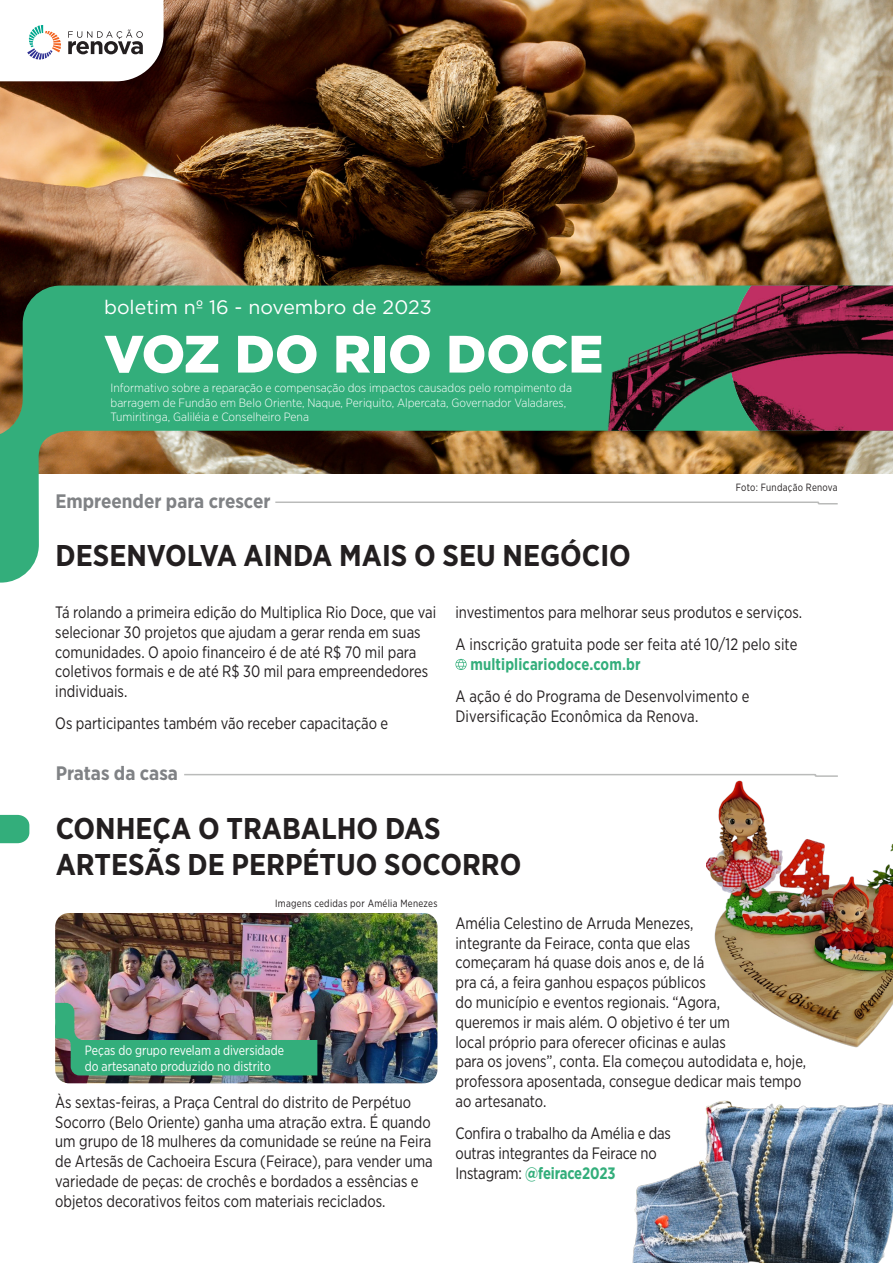
<style>
.page{position:relative;width:893px;height:1263px;background:#fff}
.page>*{position:absolute;margin:0;border:0;box-sizing:border-box;transform-origin:0 0}
.t1{font:900 52.5px "Gotham HTF";color:#fff}
.t2{font:700 30px/36px "Gotham Narrow";color:#231f20}
.t3{font:700 19.5px "Gotham Narrow";color:#808285}
.t4{font:19.5px "Gotham";color:#fff}
.Corpo{font:16.5px/19.8px "Gotham Narrow";color:#231f20;scale:.91 1}
.Corpo-2{font:13.5px/16.2px "Gotham Narrow";color:#fff;scale:.91 1}
.t5{font:300 12px/14.4px "Gotham Narrow";color:#fff}
.Corpo-3{font:10.5px "Gotham Narrow";letter-spacing:.03em;color:#231f20;scale:.91 1}
.s1{font-weight:700;color:#33ae7b}
</style>
<div class="page">
<img style="left:0;top:0;width:893px;height:286px">
<svg style="left:0;top:286px;width:893px;height:297px"></svg>
<img style="left:17px;top:286px;width:876px;height:148px">
<svg style="left:0;top:0;width:164px;height:81px"></svg>
<svg style="left:274px;top:501px;width:565px;height:4px"></svg>
<svg style="left:184px;top:774px;width:460px;height:2px"></svg>
<svg style="left:0;top:815px;width:29px;height:28px"></svg>
<img style="left:55px;top:913px;width:382px;height:170px">
<img style="left:644px;top:774px;width:249px;height:157px">
<img style="left:632px;top:931px;width:261px;height:332px">
<img style="left:55px;top:1003px;width:262px;height:72px">
<svg style="left:455px;top:659px;width:12px;height:11px"></svg>
<p class="t4" style="left:104px;top:294px;width:329px">boletim nº 16 - novembro de 2023</p>
<p class="t1" style="left:104px;top:324px;width:501px">VOZ DO RIO DOCE</p>
<p class="t5" style="left:111px;top:381px;width:463px">Informativo sobre a reparação e compensação dos impactos causados pelo rompimento da barragem de Fundão em Belo Oriente, Naque, Periquito, Alpercata, Governador Valadares,<br>Tumiritinga, Galiléia e Conselheiro Pena</p>
<p class="t3" style="left:55px;top:488px;width:217px">Empreender para crescer</p>
<p class="t2" style="left:56px;top:537px;width:577px">DESENVOLVA AINDA MAIS O SEU NEGÓCIO</p>
<p class="Corpo-3" style="left:736px;top:481px;width:114px">Foto: Fundação Renova</p>
<p class="Corpo" style="left:55px;top:602px;width:420px">Tá rolando a primeira edição do Multiplica Rio Doce, que vai selecionar 30 projetos que ajudam a gerar renda em suas comunidades. O apoio financeiro é de até R$ 70 mil para coletivos formais e de até R$ 30 mil para empreendedores individuais.</p>
<p class="Corpo" style="left:55px;top:713px;width:367px">Os participantes também vão receber capacitação e</p>
<p class="t3" style="left:56px;top:761px;width:124px">Pratas da casa</p>
<p class="Corpo" style="left:455px;top:602px;width:382px">investimentos para melhorar seus produtos e serviços.</p>
<p class="Corpo" style="left:470px;top:634px;width:361px;text-indent:-15px">A inscrição gratuita pode ser feita até 10/12 pelo site <span class="s1">multiplicariodoce.com.br</span></p>
<p class="Corpo" style="left:455px;top:686px;width:325px">A ação é do Programa de Desenvolvimento e<br>Diversificação Econômica da Renova.</p>
<p class="t2" style="left:56px;top:810px;width:467px">CONHEÇA O TRABALHO DAS<br>ARTESÃS DE PERPÉTUO SOCORRO</p>
<p class="Corpo-3" style="left:275px;top:897px;width:180px">Imagens cedidas por Amélia Menezes</p>
<p class="Corpo-2" style="left:85px;top:1042px;width:220px">Peças do grupo revelam a diversidade do artesanato produzido no distrito</p>
<p class="Corpo" style="left:55px;top:1092px;width:416px">Às sextas-feiras, a Praça Central do distrito de Perpétuo Socorro (Belo Oriente) ganha uma atração extra. É quando um grupo de 18 mulheres da comunidade se reúne na Feira de Artesãs de Cachoeira Escura (Feirace), para vender uma variedade de peças: de crochês e bordados a essências e objetos decorativos feitos com materiais reciclados.</p>
<p class="Corpo" style="left:455px;top:913px;width:387px">Amélia Celestino de Arruda Menezes,<br>integrante da Feirace, conta que elas<br>começaram há quase dois anos e, de lá<br>pra cá, a feira ganhou espaços públicos<br>do município e eventos regionais. “Agora,<br>queremos ir mais além. O objetivo é ter um<br>local próprio para oferecer oficinas e aulas<br>para os jovens”, conta. Ela começou autodidata e, hoje, professora aposentada, consegue dedicar mais tempo ao artesanato.</p>
<p class="Corpo" style="left:455px;top:1123px;width:238px">Confira o trabalho da Amélia e das outras integrantes da Feirace no<br>Instagram: <span class="s1">@feirace2023</span></p>
</div>
